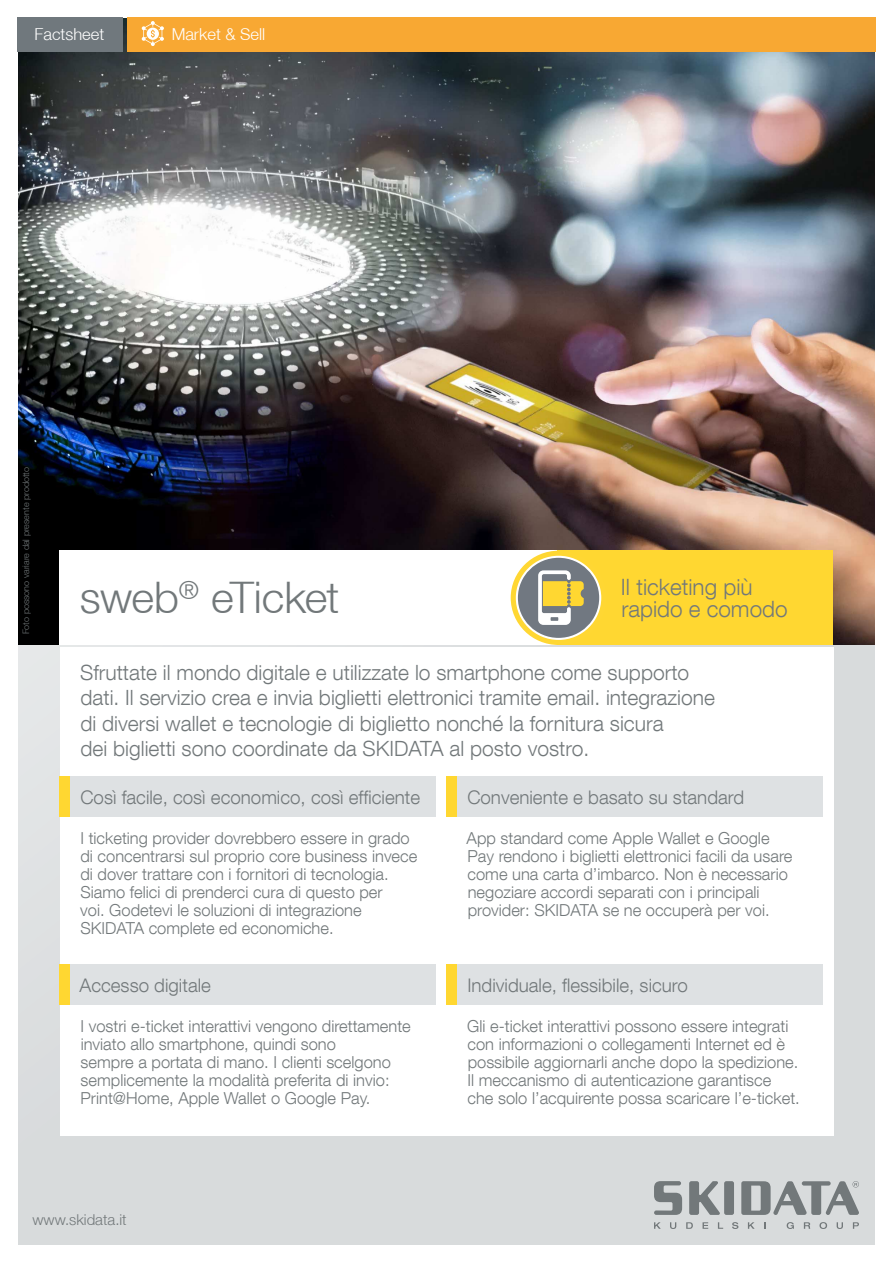
<style>
.page{position:relative;width:893px;height:1263px;background:#d8dbdc}
.page>*{position:absolute;margin:0;border:0;box-sizing:border-box;transform-origin:0 0}
.t1{font:300 43.5px "Helvetica Neue LT";letter-spacing:-.015em;color:#72787a}
.t2{font:300 22.5px/22.5px "Helvetica Neue LT Com";color:#72787a}
.t3{font:300 21px/25.2px "Helvetica Neue LT Com";color:#72787a}
.t4{font:300 18.75px "Helvetica Neue LT Com";color:#72787a}
.t5{font:300 16.5px/18px "Helvetica Neue LT Com";color:#72787a}
.t6{font:300 16.5px "Helvetica Neue LT";color:#fff}
.t7{font:300 15px "Helvetica Neue LT";color:#72787a}
.t8{font:300 9px "Helvetica Neue LT";color:#72787a}
</style>
<div class="page">
<img style="left:19px;top:17px;width:857px;height:628px">
<div style="left:0;top:0;width:19px;height:1263px;background:#fff"></div>
<div style="left:0;top:0;width:893px;height:17px;background:#fff"></div>
<div style="left:0;top:1246px;width:893px;height:17px;background:#fff"></div>
<div style="left:876px;top:0;width:17px;height:1263px;background:#fff"></div>
<svg style="left:654px;top:1222px;width:7px;height:7px"></svg>
<svg style="left:670px;top:1222px;width:6px;height:7px"></svg>
<svg style="left:686px;top:1222px;width:7px;height:7px"></svg>
<svg style="left:702px;top:1222px;width:6px;height:7px"></svg>
<svg style="left:718px;top:1222px;width:5px;height:7px"></svg>
<svg style="left:732px;top:1222px;width:6px;height:7px"></svg>
<svg style="left:748px;top:1222px;width:7px;height:7px"></svg>
<svg style="left:787px;top:1222px;width:7px;height:7px"></svg>
<svg style="left:804px;top:1222px;width:6px;height:7px"></svg>
<svg style="left:819px;top:1222px;width:8px;height:7px"></svg>
<svg style="left:837px;top:1222px;width:6px;height:7px"></svg>
<svg style="left:853px;top:1222px;width:6px;height:7px"></svg>
<svg style="left:654px;top:1181px;width:28px;height:34px"></svg>
<div style="left:724px;top:1181px;width:10px;height:34px;background:#72787a;border-radius:2px"></div>
<svg style="left:741px;top:1181px;width:118px;height:34px"></svg>
<svg style="left:689px;top:1181px;width:31px;height:34px"></svg>
<div style="left:60px;top:647px;width:773px;height:488px;background:#fff"></div>
<div style="left:60px;top:551px;width:537px;height:94px;background:#fff"></div>
<div style="left:557px;top:551px;width:276px;height:94px;background:#ffd731"></div>
<div style="left:60px;top:776px;width:376px;height:40px;background:#dee1e3"></div>
<div style="left:446px;top:776px;width:377px;height:40px;background:#dee1e3"></div>
<div style="left:446px;top:776px;width:11px;height:40px;background:#ffd731"></div>
<div style="left:60px;top:776px;width:10px;height:40px;background:#ffd731"></div>
<div style="left:60px;top:964px;width:376px;height:40px;background:#dee1e3"></div>
<div style="left:446px;top:964px;width:377px;height:40px;background:#dee1e3"></div>
<div style="left:446px;top:964px;width:11px;height:40px;background:#ffd731"></div>
<div style="left:60px;top:964px;width:10px;height:40px;background:#ffd731"></div>
<div style="left:127px;top:17px;width:749px;height:34px;background:#f8a833"></div>
<svg style="left:142px;top:21px;width:22px;height:25px"></svg>
<div style="left:17px;top:17px;width:106px;height:34px;background:#70787d"></div>
<div style="left:511px;top:551px;width:95px;height:94px;background:#ffd733;border-radius:50%"></div>
<svg style="left:516px;top:556px;width:85px;height:84px"></svg>
<p class="t6" style="left:35px;top:28px;width:71px">Factsheet</p>
<p class="t6" style="left:172px;top:28px;width:95px">Market &amp; Sell</p>
<p class="t8" style="left:23px;top:634px;width:169px;rotate:-90deg">Foto possono variare dal presente prodotto</p>
<h1 class="t1" style="left:80px;top:582px;width:261px">sweb<sup>®</sup> eTicket</h1>
<h2 class="t2" style="left:621px;top:575px;width:168px">Il ticketing più rapido e comodo</h2>
<p class="t3" style="left:80px;top:660px;width:636px">Sfruttate il mondo digitale e utilizzate lo smartphone come supporto dati. Il servizio crea e invia biglietti elettronici tramite email. integrazione di diversi wallet e tecnologie di biglietto nonché la fornitura sicura<br>dei biglietti sono coordinate da SKIDATA al posto vostro.</p>
<p class="t4" style="left:80px;top:786px;width:341px">Così facile, così economico, così efficiente</p>
<p class="t5" style="left:80px;top:829px;width:339px">I ticketing provider dovrebbero essere in grado di concentrarsi sul proprio core business invece di dover trattare con i fornitori di tecnologia.<br>Siamo felici di prenderci cura di questo per<br>voi. Godetevi le soluzioni di integrazione SKIDATA complete ed economiche.</p>
<p class="t4" style="left:80px;top:974px;width:133px">Accesso digitale</p>
<p class="t5" style="left:80px;top:1017px;width:332px">I vostri e-ticket interattivi vengono direttamente inviato allo smartphone, quindi sono<br>sempre a portata di mano. I clienti scelgono semplicemente la modalità preferita di invio:<br>Print@Home, Apple Wallet o Google Pay.</p>
<p class="t7" style="left:33px;top:1214px;width:96px">www.skidata.it</p>
<p class="t4" style="left:467px;top:786px;width:278px">Conveniente e basato su standard</p>
<p class="t5" style="left:467px;top:829px;width:327px">App standard come Apple Wallet e Google Pay rendono i biglietti elettronici facili da usare come una carta d’imbarco. Non è necessario negoziare accordi separati con i principali provider: SKIDATA se ne occuperà per voi.</p>
<p class="t4" style="left:467px;top:974px;width:222px">Individuale, flessibile, sicuro</p>
<p class="t5" style="left:467px;top:1017px;width:334px">Gli e-ticket interattivi possono essere integrati con informazioni o collegamenti Internet ed è possibile aggiornarli anche dopo la spedizione.<br>Il meccanismo di autenticazione garantisce che solo l’acquirente possa scaricare l’e-ticket.</p>
</div>
